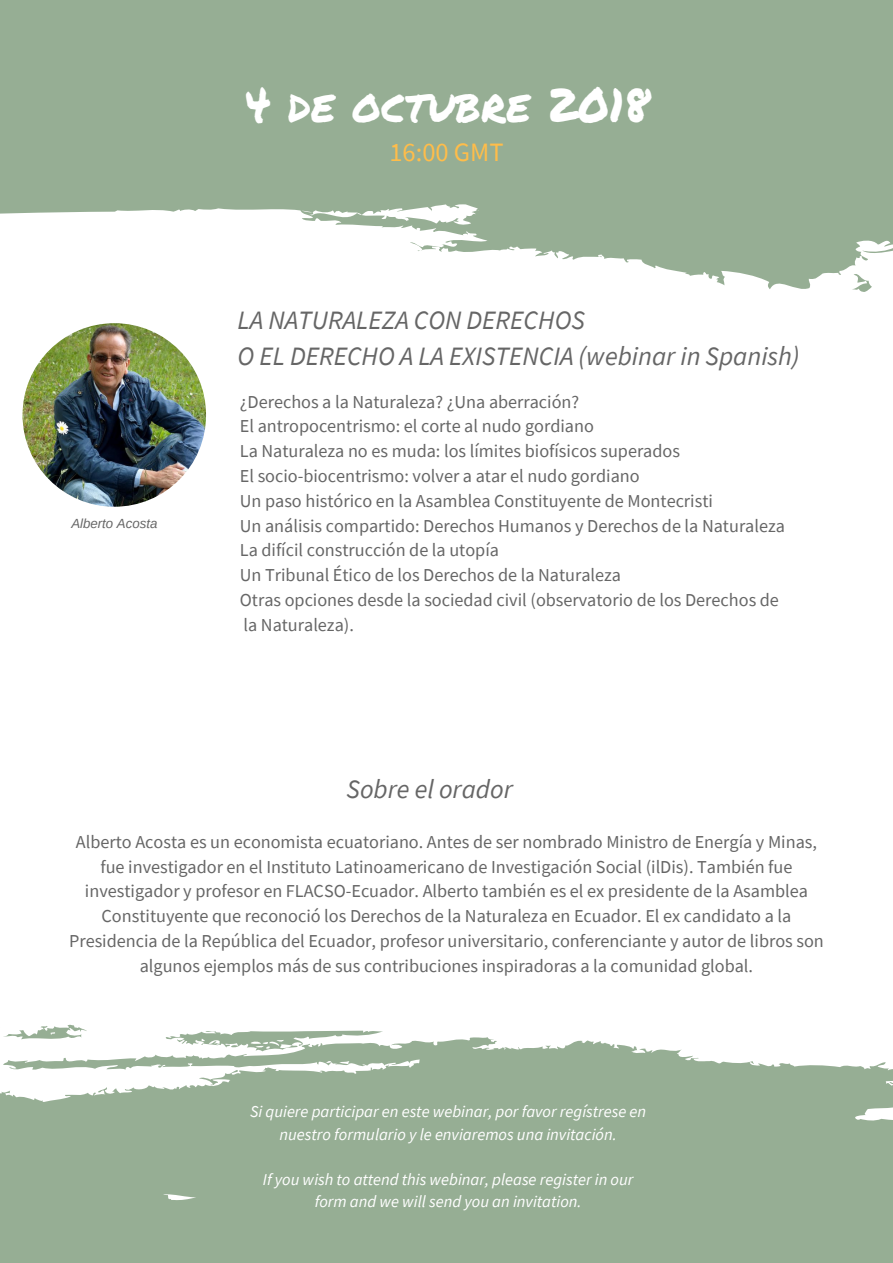
<style>
.page{position:relative;width:893px;height:1263px;background:#fff}
.page>*{position:absolute;margin:0;border:0;box-sizing:border-box;transform-origin:0 0}
.t1{font:46.35px "Permanent Marker";color:#fff}
.t2{font:italic 26.55px/36px "Source Sans Pro";color:#666}
.t3{font:26.55px "Source Sans Pro";color:#ffbd4a}
.t4{font:18.15px/24.8px "Source Sans Pro";color:#666}
.t5{font:italic 16.5px/22.5px "Source Sans Pro";color:#fff;text-align:center}
.t6{font:italic 13.2px "Arimo";color:#666}
</style>
<div class="page">
<svg style="left:0;top:0;width:893px;height:292px;fill:#96ae94"></svg>
<svg style="left:0;top:1037px;width:893px;height:226px;background:#a0b69e"></svg>
<svg style="left:166px;top:1030px;width:217px;height:21px"></svg>
<svg style="left:0;top:1024px;width:87px;height:17px"></svg>
<img style="left:23px;top:323px;width:183px;height:184px;border-radius:50%">
<h1 class="t1" style="left:244px;top:70px;width:407px">4 DE OCTUBRE 2018</h1>
<h2 class="t3" style="left:389px;top:135px;width:116px">16:00 GMT</h2>
<p class="t6" style="left:71px;top:516px;width:87px">Alberto Acosta</p>
<h2 class="t2" style="left:238px;top:301px;width:564px">LA NATURALEZA CON DERECHOS<br>O EL DERECHO A LA EXISTENCIA (webinar in Spanish)</h2>
<p class="t4" style="left:240px;top:389px;width:547px">¿Derechos a la Naturaleza? ¿Una aberración?<br>El antropocentrismo: el corte al nudo gordiano<br>La Naturaleza no es muda: los límites biofísicos superados<br>El socio-biocentrismo: volver a atar el nudo gordiano<br>Un paso histórico en la Asamblea Constituyente de Montecristi<br>Un análisis compartido: Derechos Humanos y Derechos de la Naturaleza La difícil construcción de la utopía<br>Un Tribunal Ético de los Derechos de la Naturaleza<br>Otras opciones desde la sociedad civil (observatorio de los Derechos de la Naturaleza).</p>
<h2 class="t2" style="left:347px;top:771px;width:168px">Sobre el orador</h2>
<p class="t4" style="left:69px;top:829px;width:756px;text-align:center">Alberto Acosta es un economista ecuatoriano. Antes de ser nombrado Ministro de Energía y Minas, fue investigador en el Instituto Latinoamericano de Investigación Social (ilDis). También fue investigador y profesor en FLACSO-Ecuador. Alberto también es el ex presidente de la Asamblea Constituyente que reconoció los Derechos de la Naturaleza en Ecuador. El ex candidato a la Presidencia de la República del Ecuador, profesor universitario, conferenciante y autor de libros son algunos ejemplos más de sus contribuciones inspiradoras a la comunidad global.</p>
<p class="t5" style="left:250px;top:1100px;width:398px">Si quiere participar en este webinar, por favor regístrese en nuestro formulario y le enviaremos una invitación.</p>
<p class="t5" style="left:263px;top:1167px;width:372px">If you wish to attend this webinar, please register in our form and we will send you an invitation.</p>
</div>
